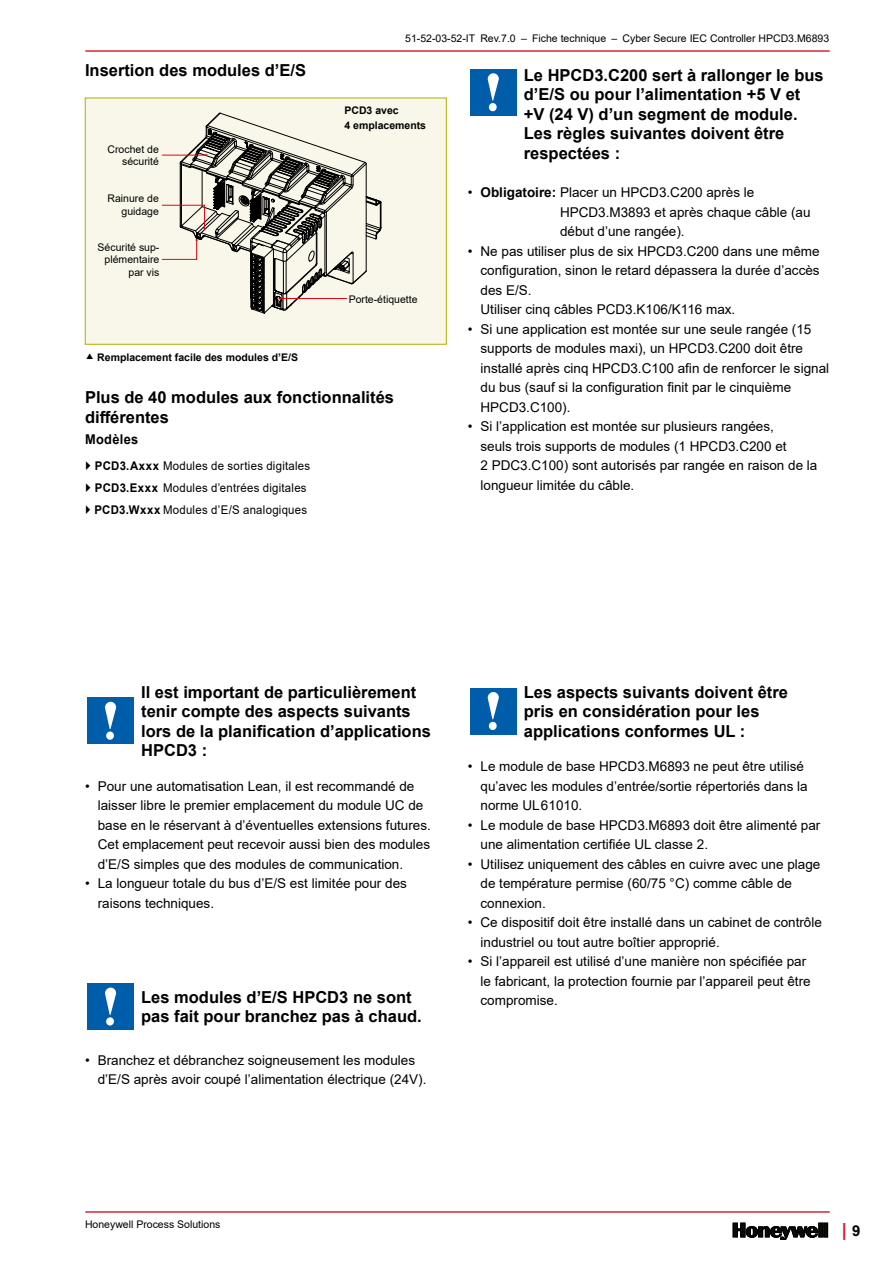
<style>
.page{position:relative;width:893px;height:1263px;background:#fff}
.page>*{position:absolute;margin:0;border:0;box-sizing:border-box;transform-origin:0 0}
.t1{font:700 18px "Arial";color:#dc1b2a}
.Subtitel__11_13{font:700 16.5px/19.5px "Arial";color:#000}
.t2{font:13.5px/19.5px "Arial";color:#000}
.Tabellenfliesstext{font:700 13.5px "Arial";letter-spacing:.025em;color:#000;scale:.95 1}
.Tabellenfliesstext-2{font:12px "Arial";letter-spacing:.025em;color:#000;scale:.95 1}
.Legenden__7_auto{font:10.5px/12.6px "Arial";color:#000;text-align:right}
.Legenden__7_auto-2{font:700 10.5px "Arial";color:#000}
.Legenden__7_10__-_bo{font:700 10.5px/15px "Arial";color:#000}
.s1{font-weight:700}
.s2{font-size:15px;color:#000}
</style>
<div class="page">
<div style="left:85px;top:98px;width:361px;height:246px;background:#f8f7e9"></div>
<svg style="left:733px;top:1223px;width:85px;height:17px"></svg>
<div style="left:819px;top:1223px;width:4px;height:14px;border:1px solid #000"></div>
<div style="left:824px;top:1223px;width:4px;height:14px;border:1px solid #000"></div>
<hr style="left:86px;top:1211px;width:743px;height:2px;background:#d7282f">
<hr style="left:86px;top:50px;width:743px;height:2px;background:#d7282f">
<div style="left:87px;top:983px;width:47px;height:47px;background:#005da9"></div>
<svg style="left:105px;top:987px;width:11px;height:38px"></svg>
<div style="left:470px;top:688px;width:47px;height:46px;background:#005da9"></div>
<svg style="left:488px;top:692px;width:11px;height:38px"></svg>
<div style="left:470px;top:69px;width:47px;height:47px;background:#005da9"></div>
<svg style="left:488px;top:73px;width:11px;height:38px"></svg>
<div style="left:87px;top:697px;width:47px;height:47px;background:#005da9"></div>
<svg style="left:105px;top:702px;width:11px;height:38px"></svg>
<svg style="left:162px;top:112px;width:220px;height:202px"></svg>
<p class="Legenden__7_auto" style="left:405px;top:32px;width:425px">51-52-03-52-IT Rev.7.0 – Fiche technique – Cyber Secure IEC Controller HPCD3.M6893</p>
<p class="Subtitel__11_13" style="left:85px;top:60px;width:222px">Insertion des modules d’E/S</p>
<p class="Legenden__7_auto" style="left:108px;top:142px;width:53px">Crochet de sécurité</p>
<p class="Legenden__7_auto" style="left:108px;top:192px;width:53px">Rainure de guidage</p>
<p class="Legenden__7_auto" style="left:98px;top:241px;width:63px">Sécurité sup&shy;plémentaire par vis</p>
<p class="Legenden__7_auto-2" style="left:97px;top:350px;width:202px">Remplacement facile des modules d’E/S</p>
<p class="Legenden__7_10__-_bo" style="left:344px;top:103px;width:83px">PCD3 avec<br>4 emplacements</p>
<p class="Legenden__7_auto" style="left:349px;top:292px;width:70px">Porte-étiquette</p>
<p class="Subtitel__11_13" style="left:85px;top:388px;width:311px">Plus de 40 modules aux fonctionnalités différentes</p>
<p class="Tabellenfliesstext" style="left:85px;top:429px;width:58px">Modèles</p>
<p class="Tabellenfliesstext-2" style="left:95px;top:457px;width:228px"><span class="s1">PCD3.Axxx</span> Modules de sorties digitales</p>
<p class="Tabellenfliesstext-2" style="left:95px;top:479px;width:224px"><span class="s1">PCD3.Exxx</span> Modules d’entrées digitales</p>
<p class="Tabellenfliesstext-2" style="left:94px;top:501px;width:225px"><span class="s1">PCD3.Wxxx</span> Modules d’E/S analogiques</p>
<p class="Subtitel__11_13" style="left:524px;top:66px;width:301px">Le HPCD3.C200 sert à rallonger le bus d’E/S ou pour l’alimentation +5 V et +V (24 V) d’un segment de module.<br>Les règles suivantes doivent être respectées :</p>
<p class="t2" style="left:560px;top:182px;width:252px;text-indent:-92px">• <span class="s1">Obligatoire:</span> Placer un HPCD3.C200 après le<br>HPCD3.M3893 et après chaque câble (au début d’une rangée).</p>
<p class="t2" style="left:480px;top:241px;width:341px;text-indent:-13px">• Ne pas utiliser plus de six HPCD3.C200 dans une même configuration, sinon le retard dépassera la durée d’accès des E/S.<br>Utiliser cinq câbles PCD3.K106/K116 max.</p>
<p class="t2" style="left:480px;top:319px;width:350px;text-indent:-13px">• Si une application est montée sur une seule rangée (15 supports de modules maxi), un HPCD3.C200 doit être installé après cinq HPCD3.C100 afin de renforcer le signal du bus (sauf si la configuration finit par le cinquième HPCD3.C100).</p>
<p class="t2" style="left:480px;top:416px;width:338px;text-indent:-13px">• Si l’application est montée sur plusieurs rangées,<br>seuls trois supports de modules (1 HPCD3.C200 et<br>2 PDC3.C100) sont autorisés par rangée en raison de la longueur limitée du câble.</p>
<p class="Subtitel__11_13" style="left:141px;top:682px;width:291px">Il est important de particulièrement tenir compte des aspects suivants lors de la planification d’applications<br>HPCD3 :</p>
<p class="t2" style="left:98px;top:776px;width:335px;text-indent:-13px">• Pour une automatisation Lean, il est recommandé de laisser libre le premier emplacement du module UC de base en le réservant à d’éventuelles extensions futures.<br>Cet emplacement peut recevoir aussi bien des modules d’E/S simples que des modules de communication.</p>
<p class="t2" style="left:98px;top:874px;width:311px;text-indent:-13px">• La longueur totale du bus d’E/S est limitée pour des raisons techniques.</p>
<p class="Subtitel__11_13" style="left:141px;top:987px;width:282px">Les modules d’E/S HPCD3 ne sont pas fait pour branchez pas à chaud.</p>
<p class="t2" style="left:98px;top:1050px;width:330px;text-indent:-13px">• Branchez et débranchez soigneusement les modules d’E/S après avoir coupé l’alimentation électrique (24V).</p>
<p class="Subtitel__11_13" style="left:524px;top:682px;width:266px">Les aspects suivants doivent être pris en considération pour les applications conformes UL :</p>
<p class="t2" style="left:480px;top:757px;width:329px;text-indent:-13px">• Le module de base HPCD3.M6893 ne peut être utilisé qu’avec les modules d’entrée/sortie répertoriés dans la norme UL61010.</p>
<p class="t2" style="left:480px;top:815px;width:341px;text-indent:-13px">• Le module de base HPCD3.M6893 doit être alimenté par une alimentation certifiée UL classe 2.</p>
<p class="t2" style="left:480px;top:854px;width:341px;text-indent:-13px">• Utilisez uniquement des câbles en cuivre avec une plage de température permise (60/75 °C) comme câble de connexion.</p>
<p class="t2" style="left:480px;top:913px;width:343px;text-indent:-13px">• Ce dispositif doit être installé dans un cabinet de contrôle industriel ou tout autre boîtier approprié.</p>
<p class="t2" style="left:480px;top:952px;width:332px;text-indent:-13px">• Si l’appareil est utilisé d’une manière non spécifiée par le fabricant, la protection fournie par l’appareil peut être compromise.</p>
<p class="Legenden__7_auto" style="left:85px;top:1218px;width:137px">Honeywell Process Solutions</p>
<h1 class="t1" style="left:842px;top:1216px;width:20px">| <span class="s2">9</span></h1>
</div>
